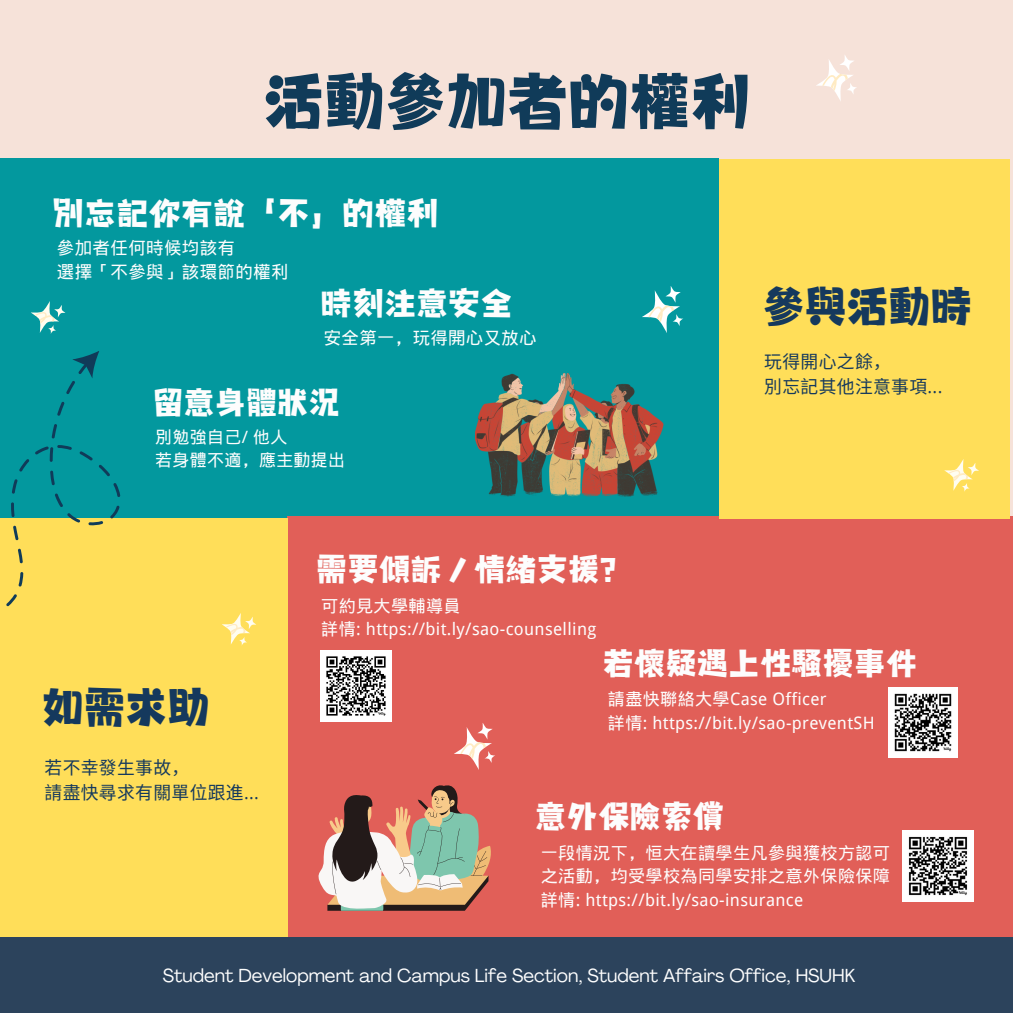
<style>
.page{position:relative;width:1013px;height:1013px;background:#fff}
.page>*{position:absolute;margin:0;border:0;box-sizing:border-box;transform-origin:0 0}
.t1{font:67.75px "Canva Joyful SC";color:#103b59}
.t2{font:46.5px "Canva Joyful SC";color:#15395d}
.t3{font:35px "Canva Stationery Store SC";letter-spacing:.02em;color:#fdfdfd}
.t4{font:34.88px "Canva Stationery Store SC";letter-spacing:.02em;color:#fdfdfd}
.t5{font:34.25px "Canva Stationery Store SC";letter-spacing:.02em;color:#fdfdfd}
.t6{font:34.12px "Canva Stationery Store SC";letter-spacing:.02em;color:#fdfdfd}
.t7{font:33.88px "Canva Stationery Store SC";letter-spacing:.02em;color:#fdfdfd}
.t8{font:18.62px "Agrandir";color:#fff}
.t9{font:17.75px "Noto Sans CJ Ksc";letter-spacing:.02em;color:#15395d}
.t10{font:17.5px "Wen Quan Yi Micro Hei";letter-spacing:.02em;color:#fdfdfd}
.t11{font:17.38px "Wen Quan Yi Micro Hei";letter-spacing:.02em;color:#fdfdfd}
.t12{font:17.12px/23.5px "Wen Quan Yi Micro Hei";letter-spacing:.02em;color:#fdfdfd}
.t13{font:17px "Wen Quan Yi Micro Hei";letter-spacing:.02em;color:#fdfdfd}
.s1{font-family:"Open Sans"}
</style>
<div class="page">
<div style="left:0;top:0;width:1012px;height:1012px;background:#f6e2d9"></div>
<div style="left:0;top:158px;width:719px;height:359px;background:#03989e"></div>
<div style="left:287px;top:516px;width:725px;height:423px;background:#e15f58"></div>
<div style="left:0;top:518px;width:287px;height:421px;background:#ffde59"></div>
<div style="left:0;top:937px;width:1012px;height:75px;background:#2c435c"></div>
<svg style="left:816px;top:55px;width:41px;height:46px"></svg>
<svg style="left:0;top:382px;width:162px;height:225px"></svg>
<svg style="left:72px;top:351px;width:36px;height:32px"></svg>
<div style="left:719px;top:159px;width:290px;height:359px;background:#ffde59"></div>
<svg style="left:944px;top:459px;width:35px;height:33px"></svg>
<svg style="left:475px;top:373px;width:188px;height:123px"></svg>
<svg style="left:642px;top:286px;width:41px;height:47px"></svg>
<svg style="left:318px;top:785px;width:173px;height:125px"></svg>
<svg style="left:454px;top:723px;width:41px;height:47px"></svg>
<svg style="left:222px;top:613px;width:34px;height:33px"></svg>
<svg style="left:31px;top:301px;width:35px;height:33px"></svg>
<img style="left:320px;top:650px;width:72px;height:72px">
<img style="left:888px;top:687px;width:69px;height:70px">
<img style="left:902px;top:830px;width:71px;height:71px">
<p class="t1" style="left:263px;top:66px;width:489px">活動參加者的權利</p>
<p class="t3" style="left:52px;top:196px;width:387px">別忘記你有說「不」的權利</p>
<h3 class="t10" style="left:57px;top:238px;width:180px">參加者任何時候均該有</h3>
<p class="t10" style="left:57px;top:261px;width:233px">選擇「不參與」該環節的權利</p>
<p class="t4" style="left:320px;top:286px;width:193px">時刻注意安全</p>
<p class="t11" style="left:324px;top:328px;width:214px">安全第一，玩得開心又放心</p>
<p class="t7" style="left:153px;top:386px;width:188px">留意身體狀況</p>
<h2 class="t13" style="left:155px;top:427px;width:134px">別勉強自己/ 他人</h2>
<p class="t13" style="left:155px;top:450px;width:191px">若身體不適，應主動提出</p>
<p class="t5" style="left:316px;top:553px;width:302px">需要傾訴／情緒支援?</p>
<h3 class="t12" style="left:321px;top:593px;width:141px">可約見大學輔導員</h3>
<p class="t12" style="left:321px;top:617px;width:277px">詳情: https://bit.ly/sao-counselling</p>
<p class="t2" style="left:762px;top:282px;width:211px">參與活動時</p>
<p class="t9" style="left:764px;top:348px;width:128px">玩得開心之餘，</p>
<p class="t9" style="left:764px;top:372px;width:180px">別忘記其他注意事項<span class="s1">...</span></p>
<p class="t2" style="left:41px;top:683px;width:169px">如需求助</p>
<p class="t9" style="left:45px;top:753px;width:146px">若不幸發生事故，</p>
<h3 class="t9" style="left:45px;top:778px;width:216px">請盡快尋求有關單位跟進<span class="s1">...</span></h3>
<h3 class="t6" style="left:602px;top:647px;width:315px">若懷疑遇上性騷擾事件</h3>
<p class="t12" style="left:608px;top:687px;width:220px">請盡快聯絡大學Case Officer</p>
<p class="t12" style="left:608px;top:711px;width:268px">詳情: https://bit.ly/sao-preventSH</p>
<p class="t5" style="left:535px;top:800px;width:190px">意外保險索償</p>
<p class="t12" style="left:540px;top:841px;width:351px">一段情況下，恒大在讀學生凡參與獲校方認可之活動，均受學校為同學安排之意外保險保障</p>
<p class="t12" style="left:540px;top:888px;width:264px">詳情: https://bit.ly/sao-insurance</p>
<p class="t8" style="left:163px;top:967px;width:694px">Student Development and Campus Life Section, Student Affairs Office, HSUHK</p>
</div>
